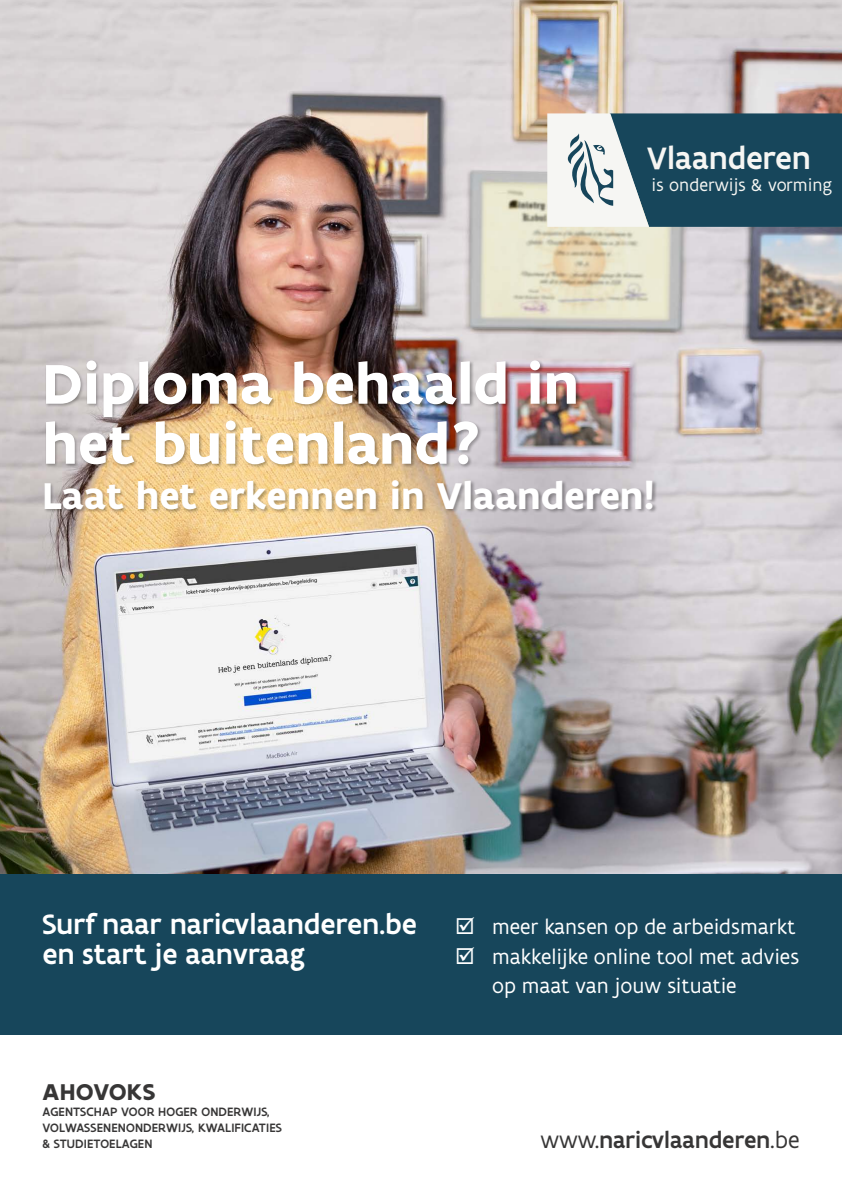
<style>
.page{position:relative;width:842px;height:1191px;background:#fff}
.page>*{position:absolute;margin:0;border:0;box-sizing:border-box;transform-origin:0 0}
.t1{font:700 60px/60px "Flanders Art Sans";color:#fff}
.t2{font:700 40px "Flanders Art Sans";color:#fff}
.t3{font:500 33.2px "Flanders Art Sans";color:#f6f6f3}
.t4{font:500 30px/30px "Flanders Art Sans";color:#fff}
.t5{font:500 24.5px "Flanders Art Sans";color:#373636}
.t6{font:700 24.5px "Flanders Art Sans";letter-spacing:.01em;color:#373636}
.t7{font:22px/30.8px "Flanders Art Sans";color:#fff}
.t8{font:18.5px "Flanders Art Sans";color:#f6f6f3}
.t9{font:500 13px/16.2px "Flanders Art Sans";letter-spacing:.01em;color:#373636}
.s1{font-weight:400}
</style>
<div class="page">
<img style="left:0;top:0;width:842px;height:874px">
<div style="left:0;top:874px;width:842px;height:161px;background:#17465b"></div>
<svg style="left:547px;top:113px;width:295px;height:114px"></svg>
<div style="left:44px;top:359px;width:613px;height:154px;background:#000;opacity:.3"></div>
<h3 class="t3" style="left:647px;top:136px;width:165px">Vlaanderen</h3>
<h3 class="t8" style="left:652px;top:173px;width:182px">is onderwijs &amp; vorming</h3>
<h1 class="t1" style="left:43px;top:355px;width:538px">Diploma behaald in het buitenland?</h1>
<h2 class="t2" style="left:43px;top:470px;width:614px">Laat het erkennen in Vlaanderen!</h2>
<h3 class="t4" style="left:43px;top:909px;width:376px">Surf naar naricvlaanderen.be en start je aanvraag</h3>
<h3 class="t6" style="left:43px;top:1076px;width:115px">AHOVOKS</h3>
<p class="t9" style="left:43px;top:1103px;width:241px">AGENTSCHAP VOOR HOGER ONDERWIJS,<br>VOLWASSENENONDERWIJS, KWALIFICATIES &amp; STUDIETOELAGEN</p>
<h3 class="t7" style="left:492px;top:910px;width:309px">meer kansen op de arbeidsmarkt makkelijke online tool met advies</h3>
<h3 class="t7" style="left:492px;top:969px;width:246px">op maat van jouw situatie</h3>
<h3 class="t5" style="left:540px;top:1125px;width:260px"><span class="s1">www.</span>naricvlaanderen<span class="s1">.be</span></h3>
</div>
